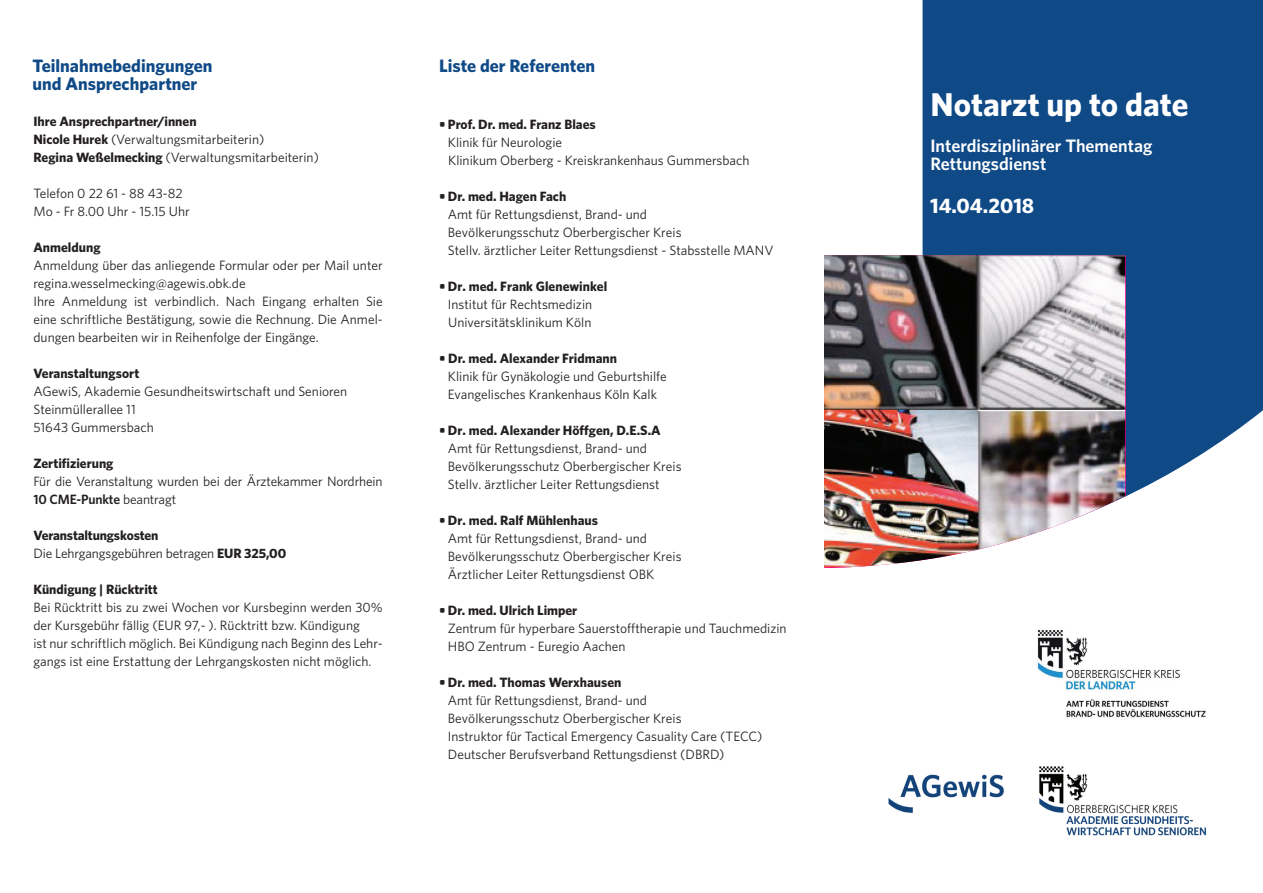
<style>
.page{position:relative;width:1263px;height:893px;background:#fff}
.page>*{position:absolute;margin:0;border:0;box-sizing:border-box;transform-origin:0 0}
.t1{font:700 33px "Whitney";color:#fff}
.t2{font:700 21px "Whitney";color:#fff}
.t3{font:700 18px/18px "Whitney";color:#0f4a87}
.t4{font:600 18px/18px "Whitney";color:#fff}
.t5{font:13.5px/18px "Whitney";color:#231f20}
.t6{font:700 13.5px/18px "Whitney";color:#231f20}
.s1{font-weight:400}
.s2{font-weight:600}
</style>
<div class="page">
<div style="left:922px;top:0;width:341px;height:497px;background:#0f4a87"></div>
<img style="left:824px;top:255px;width:301px;height:312px">
<img style="left:888px;top:766px;width:318px;height:70px">
<img style="left:1037px;top:630px;width:169px;height:88px">
<h3 class="t3" style="left:33px;top:56px;width:181px">Teilnahmebedingungen und Ansprechpartner</h3>
<p class="t6" style="left:33px;top:112px;width:287px">Ihre Ansprechpartner/innen<br>Nicole Hurek <span class="s1">(Verwaltungsmitarbeiterin)<br></span>Regina Weßelmecking <span class="s1">(Verwaltungsmitarbeiterin)</span></p>
<p class="t5" style="left:33px;top:184px;width:158px">Telefon 0 22 61 - 88 43-82<br>Mo - Fr 8.00 Uhr - 15.15 Uhr</p>
<p class="t6" style="left:33px;top:238px;width:69px">Anmeldung</p>
<p class="t5" style="left:33px;top:256px;width:351px">Anmeldung über das anliegende Formular oder per Mail unter regina.wesselmecking@agewis.obk.de<br>Ihre Anmeldung ist verbindlich. Nach Eingang erhalten Sie eine schriftliche Bestätigung, sowie die Rechnung. Die Anmel&shy;dungen bearbeiten wir in Reihenfolge der Eingänge.</p>
<p class="t6" style="left:33px;top:364px;width:107px">Veranstaltungsort</p>
<p class="t5" style="left:33px;top:382px;width:315px">AGewiS, Akademie Gesundheitswirtschaft und Senioren<br>Steinmüllerallee 11<br>51643 Gummersbach</p>
<p class="t6" style="left:33px;top:454px;width:82px">Zertifizierung</p>
<p class="t5" style="left:33px;top:472px;width:351px">Für die Veranstaltung wurden bei der Ärztekammer Nordrhein<br><span class="s2">10 CME-Punkte</span> beantragt</p>
<p class="t6" style="left:33px;top:526px;width:254px">Veranstaltungskosten<br><span class="s1">Die Lehrgangsgebühren betragen</span> EUR 325,00</p>
<p class="t6" style="left:33px;top:580px;width:126px">Kündigung | Rücktritt</p>
<p class="t5" style="left:33px;top:598px;width:351px">Bei Rücktritt bis zu zwei Wochen vor Kursbeginn werden 30% der Kursgebühr fällig (EUR 97,- ). Rücktritt bzw. Kündigung<br>ist nur schriftlich möglich. Bei Kündigung nach Beginn des Lehr&shy;gangs ist eine Erstattung der Lehrgangskosten nicht möglich.</p>
<h3 class="t3" style="left:439px;top:56px;width:158px">Liste der Referenten</h3>
<p class="t6" style="left:439px;top:115px;width:158px">• Prof. Dr. med. Franz Blaes</p>
<p class="t5" style="left:448px;top:133px;width:303px">Klinik für Neurologie<br>Klinikum Oberberg - Kreiskrankenhaus Gummersbach</p>
<p class="t6" style="left:439px;top:187px;width:129px">• Dr. med. Hagen Fach</p>
<p class="t5" style="left:448px;top:205px;width:327px">Amt für Rettungsdienst, Brand- und<br>Bevölkerungsschutz Oberbergischer Kreis<br>Stellv. ärztlicher Leiter Rettungsdienst - Stabsstelle MANV</p>
<p class="t6" style="left:439px;top:277px;width:170px">• Dr. med. Frank Glenewinkel</p>
<p class="t5" style="left:448px;top:295px;width:146px">Institut für Rechtsmedizin<br>Universitätsklinikum Köln</p>
<p class="t6" style="left:439px;top:349px;width:180px">• Dr. med. Alexander Fridmann</p>
<p class="t5" style="left:448px;top:367px;width:220px">Klinik für Gynäkologie und Geburtshilfe<br>Evangelisches Krankenhaus Köln Kalk</p>
<p class="t6" style="left:439px;top:421px;width:223px">• Dr. med. Alexander Höffgen, D.E.S.A</p>
<p class="t5" style="left:448px;top:439px;width:235px">Amt für Rettungsdienst, Brand- und<br>Bevölkerungsschutz Oberbergischer Kreis<br>Stellv. ärztlicher Leiter Rettungsdienst</p>
<p class="t6" style="left:439px;top:511px;width:161px">• Dr. med. Ralf Mühlenhaus</p>
<p class="t5" style="left:448px;top:529px;width:235px">Amt für Rettungsdienst, Brand- und<br>Bevölkerungsschutz Oberbergischer Kreis<br>Ärztlicher Leiter Rettungsdienst OBK</p>
<p class="t6" style="left:439px;top:601px;width:140px">• Dr. med. Ulrich Limper</p>
<p class="t5" style="left:448px;top:619px;width:340px">Zentrum für hyperbare Sauerstofftherapie und Tauchmedizin<br>HBO Zentrum - Euregio Aachen</p>
<p class="t6" style="left:439px;top:673px;width:184px">• Dr. med. Thomas Werxhausen</p>
<p class="t5" style="left:448px;top:691px;width:316px">Amt für Rettungsdienst, Brand- und<br>Bevölkerungsschutz Oberbergischer Kreis<br>Instruktor für Tactical Emergency Casuality Care (TECC)<br>Deutscher Berufsverband Rettungsdienst (DBRD)</p>
<h1 class="t1" style="left:930px;top:82px;width:259px">Notarzt up to date</h1>
<h3 class="t4" style="left:930px;top:136px;width:224px">Interdisziplinärer Thementag<br>Rettungsdienst</h3>
<h2 class="t2" style="left:930px;top:192px;width:106px">14.04.2018</h2>
</div>
